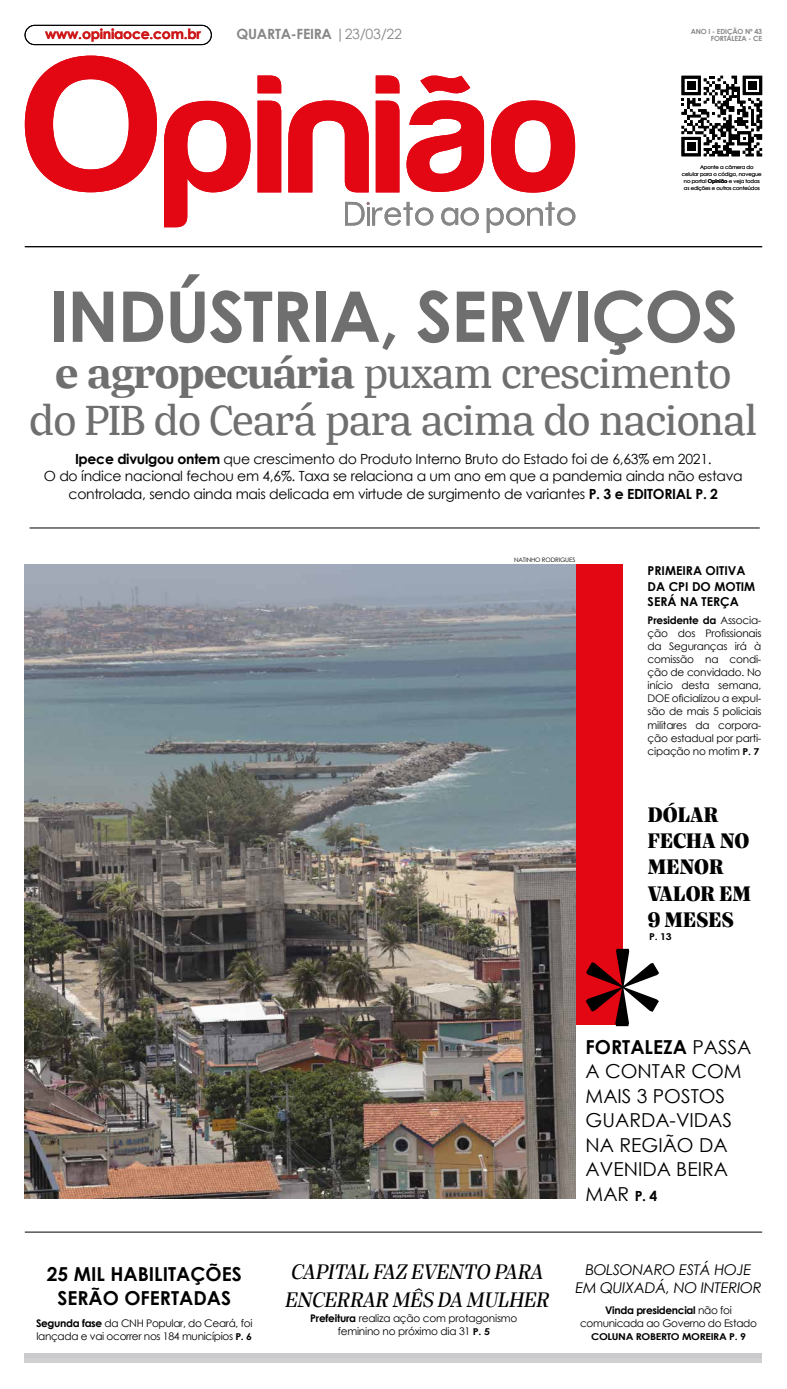
<style>
.page{position:relative;width:787px;height:1389px;background:#fff}
.page>*{position:absolute;margin:0;border:0;box-sizing:border-box;transform-origin:0 0}
.t1{font:700 70px "Century Gothic";letter-spacing:-.02em;color:#706f6f}
.t2{font:45.5px/47.2px "Silva Text";letter-spacing:-.02em;color:#706f6f;text-align:center}
.t3{font:italic 22.75px/28px "Silva Display";color:#000}
.t4{font:900 22.75px/26.2px "Silva Display";color:#000}
.t5{font:19.25px/24.5px "Century Gothic";color:#000}
.t6{font:700 19.25px/24.5px "Century Gothic";color:#000;text-align:center}
.t7{font:italic 14.79px/18.6px "Century Gothic";letter-spacing:-.02em;color:#000;text-align:center}
.t8{font:700 14.09px "Century Gothic";letter-spacing:-.02em;color:#878787}
.t9{font:700 14.09px "Century Gothic";letter-spacing:-.02em;color:#cd1719}
.t10{font:14px/17.5px "Century Gothic";letter-spacing:-.02em;color:#000;text-align:center}
.t11{font:700 12.25px/15.8px "Century Gothic";color:#000}
.t12{font:10.5px/13.1px "Century Gothic";letter-spacing:-.02em;color:#000;text-align:center}
.t13{font:700 9.45px "Century Gothic";letter-spacing:-.03em;color:#000;scale:1.11 1}
.t14{font:700 7.09px/7.1px "Century Gothic";letter-spacing:-.02em;color:#878787;text-align:right}
.t15{font:6.12px "Century Gothic";letter-spacing:-.02em;color:#000}
.t16{font:5.34px "Century Gothic";letter-spacing:-.02em;color:#000}
.s1{font-weight:400}
.s2{font-weight:700}
.s3{font-weight:700;font-size:9.45px}
.s4{font-weight:700;font-size:14px}
</style>
<div class="page">
<div style="left:575px;top:564px;width:47px;height:461px;background:#e30613"></div>
<div style="left:25px;top:25px;width:186px;height:20px;border:1px solid #000;border-radius:10px"></div>
<svg style="left:164px;top:101px;width:86px;height:126px"></svg>
<div style="left:257px;top:101px;width:24px;height:91px;background:#e30613"></div>
<svg style="left:257px;top:76px;width:24px;height:17px"></svg>
<svg style="left:288px;top:100px;width:81px;height:92px"></svg>
<div style="left:375px;top:101px;width:24px;height:91px;background:#e30613"></div>
<svg style="left:375px;top:76px;width:24px;height:17px"></svg>
<svg style="left:491px;top:100px;width:84px;height:93px"></svg>
<svg style="left:406px;top:75px;width:78px;height:117px"></svg>
<svg style="left:25px;top:56px;width:132px;height:136px"></svg>
<svg style="left:345px;top:202px;width:88px;height:24px"></svg>
<svg style="left:441px;top:208px;width:37px;height:18px"></svg>
<svg style="left:486px;top:202px;width:89px;height:31px"></svg>
<svg style="left:681px;top:76px;width:80px;height:80px"></svg>
<div style="left:686px;top:81px;width:9px;height:9px;background:#000"></div>
<div style="left:686px;top:143px;width:9px;height:8px;background:#000"></div>
<div style="left:748px;top:81px;width:8px;height:9px;background:#000"></div>
<hr style="left:25px;top:246px;width:736px;height:1px;background:#000">
<div style="left:25px;top:1358px;width:736px;height:5px;background:#d0d0d0"></div>
<div style="left:25px;top:1353px;width:736px;height:5px;background:#cacacc"></div>
<hr style="left:25px;top:1232px;width:736px;height:1px;background:#000">
<img style="left:25px;top:564px;width:550px;height:635px">
<hr style="left:30px;top:528px;width:729px;height:1px;background:#000">
<svg style="left:585px;top:949px;width:74px;height:77px"></svg>
<h3 class="t9" style="left:45px;top:23px;width:157px">www.opiniaoce.com.br</h3>
<h3 class="t8" style="left:236px;top:23px;width:167px">QUARTA-FEIRA <span class="s1">|23/03/22</span></h3>
<p class="t14" style="left:690px;top:27px;width:73px">ANO I - EDIÇÃO Nº 43<br>FORTALEZA - CE</p>
<p class="t16" style="left:699px;top:163px;width:55px">Aponte a câmera do</p>
<p class="t16" style="left:681px;top:170px;width:81px">celular para o código, navegue</p>
<p class="t16" style="left:683px;top:177px;width:77px">no portal <span class="s2">Opinião</span> e veja todas</p>
<p class="t16" style="left:683px;top:184px;width:77px">as edições e outros conteúdos</p>
<h1 class="t1" style="left:49px;top:263px;width:690px">INDÚSTRIA, SERVIÇOS</h1>
<h2 class="t2" style="left:29px;top:349px;width:729px"><span class="s2">e agropecuária</span> puxam crescimento do PIB do Ceará para acima do nacional</h2>
<p class="t10" style="left:44px;top:450px;width:700px"><span class="s2">Ipece divulgou ontem</span> que crescimento do Produto Interno Bruto do Estado foi de 6,63% em 2021.<br>O do índice nacional fechou em 4,6%. Taxa se relaciona a um ano em que a pandemia ainda não estava controlada, sendo ainda mais delicada em virtude de surgimento de variantes <span class="s2">P. 3 e EDITORIAL P. 2</span></p>
<p class="t15" style="left:514px;top:555px;width:63px">NATINHO RODRIGUES</p>
<p class="t11" style="left:647px;top:562px;width:109px">PRIMEIRA OITIVA<br>DA CPI DO MOTIM<br>SERÁ NA TERÇA</p>
<p class="t12" style="left:647px;top:613px;width:115px;text-align:justify"><span class="s2">Presidente da</span> Associa&shy;ção dos Profissionais da Seguranças irá à comissão na condi&shy;ção de convidado. No início desta semana, DOE oficializou a expul&shy;são de mais 5 policiais militares da corpora&shy;ção estadual por parti&shy;cipação no motim <span class="s3">P. 7</span></p>
<h3 class="t4" style="left:647px;top:801px;width:105px">DÓLAR<br>FECHA NO<br>MENOR<br>VALOR EM<br>9 MESES</h3>
<p class="t13" style="left:648px;top:930px;width:22px">P. 13</p>
<h3 class="t6" style="left:47px;top:1261px;width:196px">25 MIL HABILITAÇÕES<br>SERÃO OFERTADAS</h3>
<p class="t12" style="left:36px;top:1316px;width:218px;text-align:left"><span class="s2">Segunda fase</span> da CNH Popular, do Ceará, foi lançada e vai ocorrer nos 184 municípios <span class="s3">P. 6</span></p>
<h3 class="t3" style="left:284px;top:1257px;width:270px">CAPITAL FAZ EVENTO PARA<br>ENCERRAR MÊS DA MULHER</h3>
<p class="t12" style="left:310px;top:1312px;width:209px"><span class="s2">Prefeitura</span> realiza ação com protagonismo feminino no próximo dia 31 <span class="s3">P. 5</span></p>
<h3 class="t5" style="left:585px;top:1034px;width:167px"><span class="s2">FORTALEZA</span> PASSA<br>A CONTAR COM<br>MAIS 3 POSTOS<br>GUARDA-VIDAS<br>NA REGIÃO DA<br>AVENIDA BEIRA<br>MAR <span class="s4">P. 4</span></h3>
<h3 class="t7" style="left:575px;top:1260px;width:188px">BOLSONARO ESTÁ HOJE<br>EM QUIXADÁ, NO INTERIOR</h3>
<p class="t12" style="left:580px;top:1303px;width:178px"><span class="s2">Vinda presidencial</span> não foi comunicada ao Governo do Estado</p>
<p class="t13" style="left:591px;top:1329px;width:141px">COLUNA ROBERTO MOREIRA P. 9</p>
</div>
